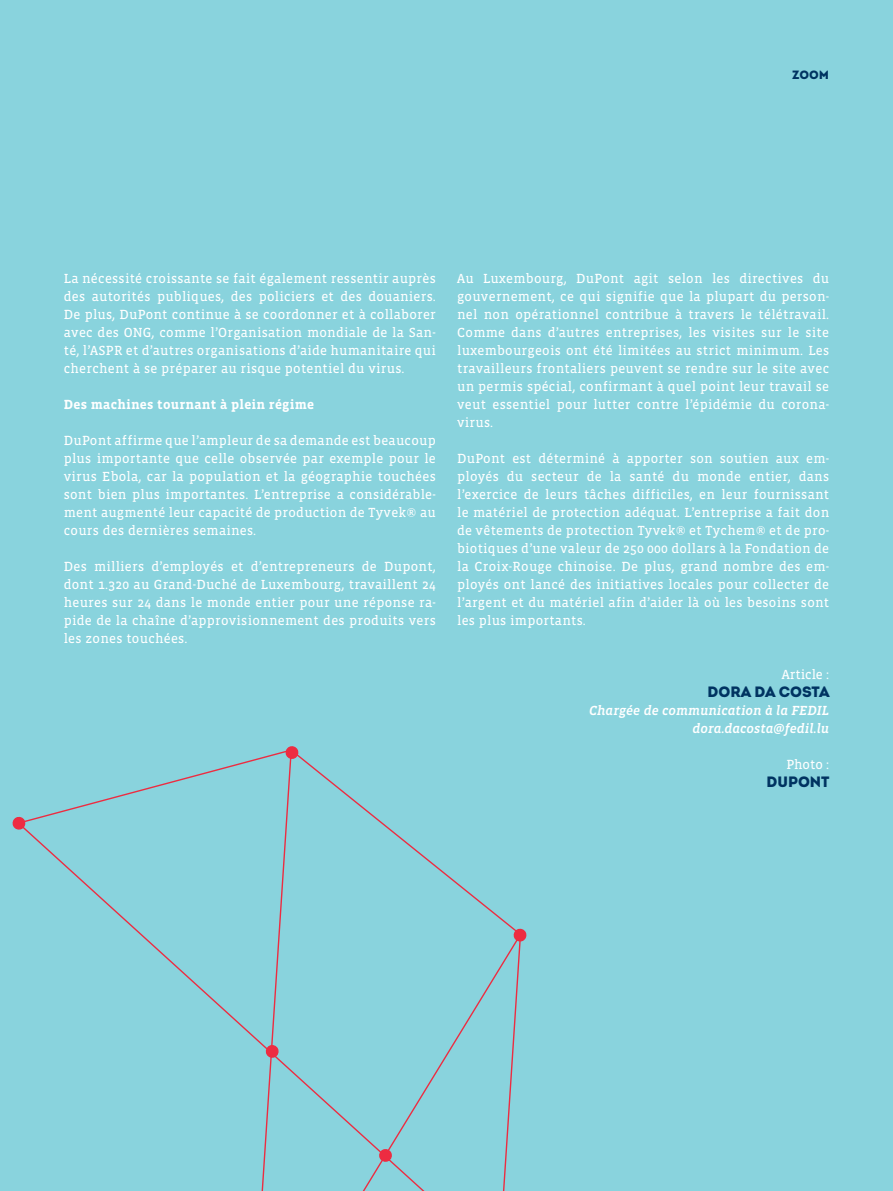
<style>
.page{position:relative;width:893px;height:1191px;background:#89d3dd}
.page>*{position:absolute;margin:0;border:0;box-sizing:border-box;transform-origin:0 0}
.t1{font:900 15px "Intro";color:#003361}
.t2{font:13.5px/18px "Vista Slab OT";letter-spacing:.02em;color:#fff;text-align:justify}
.t3{font:italic 500 13.5px/18px "Vista Slab OT";color:#fff;text-align:right}
.t4{font:700 13.5px "Vista Slab OT";letter-spacing:.02em;color:#fff}
.t5{font:13.5px "Vista Slab OT";color:#fff}
.t6{font:12px "Intro";color:#003361}
</style>
<div class="page">
<svg style="left:26px;top:751px;width:495px;height:440px"></svg>
<svg style="left:12px;top:815px;width:15px;height:16px"></svg>
<svg style="left:265px;top:1043px;width:15px;height:16px"></svg>
<svg style="left:379px;top:1147px;width:15px;height:16px"></svg>
<svg style="left:285px;top:746px;width:15px;height:15px"></svg>
<svg style="left:513px;top:927px;width:14px;height:16px"></svg>
<p class="t6" style="left:792px;top:67px;width:39px">ZOOM</p>
<p class="t2" style="left:64px;top:270px;width:374px">La nécessité croissante se fait également ressentir auprès des autorités publiques, des policiers et des douaniers.<br>De plus, DuPont continue à se coordonner et à collaborer avec des ONG, comme l’Organisation mondiale de la San&shy;té, l’ASPR et d’autres organisations d’aide humanitaire qui cherchent à se préparer au risque potentiel du virus.</p>
<p class="t4" style="left:64px;top:398px;width:252px">Des machines tournant à plein régime</p>
<p class="t2" style="left:64px;top:432px;width:374px">DuPont affirme que l’ampleur de sa demande est beaucoup plus importante que celle observée par exemple pour le virus Ebola, car la population et la géographie touchées sont bien plus importantes. L’entreprise a considérable&shy;ment augmenté leur capacité de production de Tyvek® au cours des dernières semaines.</p>
<p class="t2" style="left:64px;top:558px;width:374px">Des milliers d’employés et d’entrepreneurs de Dupont, dont 1.320 au Grand-Duché de Luxembourg, travaillent 24 heures sur 24 dans le monde entier pour une réponse ra&shy;pide de la chaîne d’approvisionnement des produits vers les zones touchées.</p>
<p class="t2" style="left:457px;top:270px;width:374px">Au Luxembourg, DuPont agit selon les directives du gouvernement, ce qui signifie que la plupart du person&shy;nel non opérationnel contribue à travers le télétravail.<br>Comme dans d’autres entreprises, les visites sur le site luxembourgeois ont été limitées au strict minimum. Les travailleurs frontaliers peuvent se rendre sur le site avec un permis spécial, confirmant à quel point leur travail se veut essentiel pour lutter contre l’épidémie du corona&shy;virus.</p>
<p class="t2" style="left:457px;top:450px;width:374px">DuPont est déterminé à apporter son soutien aux em&shy;ployés du secteur de la santé du monde entier, dans l’exercice de leurs tâches difficiles, en leur fournissant le matériel de protection adéquat. L’entreprise a fait don de vêtements de protection Tyvek® et Tychem® et de pro&shy;biotiques d’une valeur de 250 000 dollars à la Fondation de la Croix-Rouge chinoise. De plus, grand nombre des em&shy;ployés ont lancé des initiatives locales pour collecter de l’argent et du matériel afin d’aider là où les besoins sont les plus importants.</p>
<p class="t5" style="left:782px;top:667px;width:49px">Article :</p>
<p class="t1" style="left:708px;top:682px;width:124px">DORA DA COSTA</p>
<p class="t3" style="left:589px;top:702px;width:242px">Chargée de communication à la FEDIL dora.dacosta@fedil.lu</p>
<p class="t2" style="left:786px;top:756px;width:44px">Photo :</p>
<p class="t1" style="left:767px;top:772px;width:64px">DUPONT</p>
</div>
